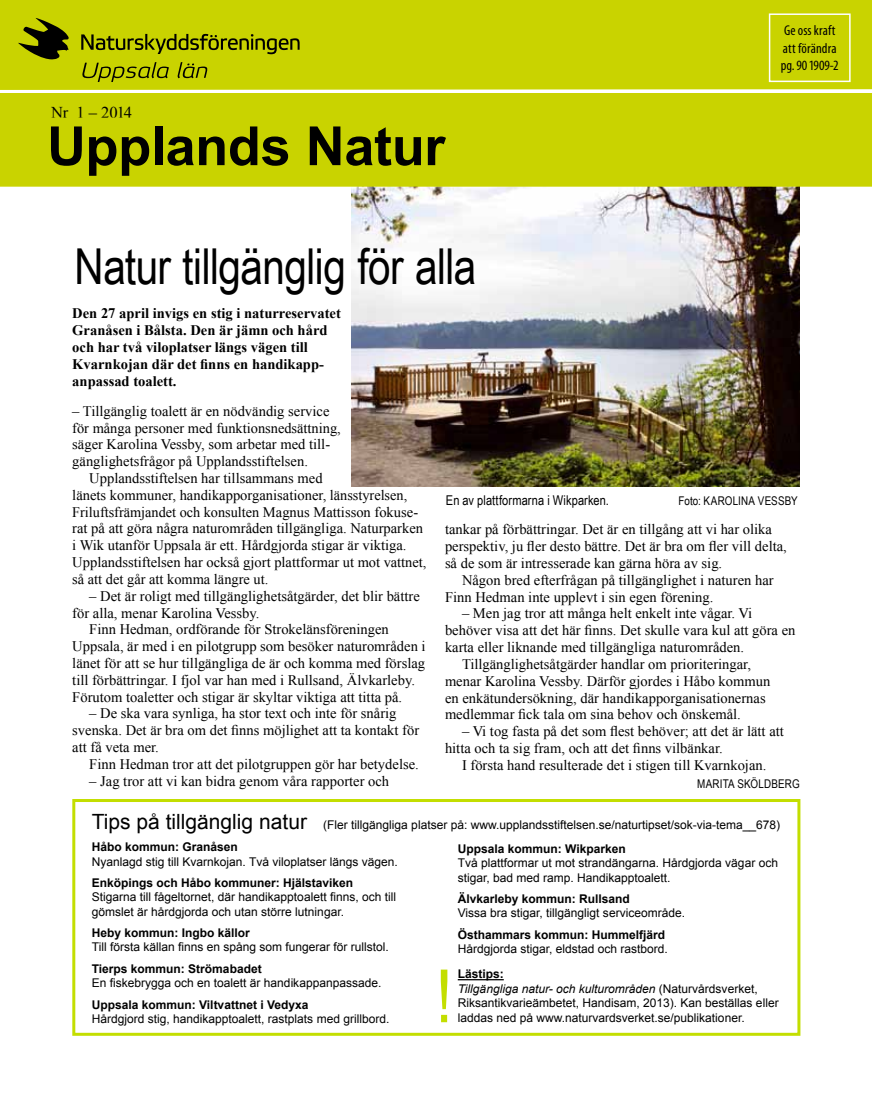
<style>
.page{position:relative;width:872px;height:1106px;background:#fff}
.page>*{position:absolute;margin:0;border:0;box-sizing:border-box;transform-origin:0 0}
.t1{font:73.5px "Arial Narrow";color:#c3de00}
.t2{font:700 54px "Arial";letter-spacing:-.005em;color:#000}
.t3{font:49.5px "Arial Narrow";letter-spacing:-.01em;color:#000}
.t4{font:21px "Arial";color:#000}
.t5{font:16.5px "Times New Roman";letter-spacing:-.035em;color:#000}
.t6{font:14.55px/16.8px "Times New Roman";color:#000}
.t7{font:700 14.55px/16.8px "Times New Roman";color:#000}
.t8{font:condensed 14.25px/17.1px "Myriad Pro";letter-spacing:.005em;color:#000}
.t9{font:13.5px "Arial Narrow";letter-spacing:.005em;color:#000}
.t10{font:12px/14.4px "Arial";color:#000}
.t11{font:700 12px "Arial";color:#000}
.t12{font:12px "Arial Narrow";letter-spacing:.015em;color:#000}
.s1{font-weight:700}
.s2{font-style:italic}
</style>
<div class="page">
<div style="left:72px;top:799px;width:728px;height:236px;border:3px solid #c3de00"></div>
<img style="left:351px;top:187px;width:448px;height:299px">
<div style="left:0;top:93px;width:872px;height:94px;background:#c9d300"></div>
<div style="left:0;top:0;width:872px;height:90px;background:#c9d300"></div>
<div style="left:47px;top:111px;width:696px;height:54px;background:#c9d300"></div>
<div style="left:50px;top:24px;width:236px;height:56px;background:#c9d300"></div>
<div style="left:50px;top:100px;width:285px;height:18px;background:#c9d300"></div>
<div style="left:50px;top:99px;width:286px;height:20px;border:2px solid #c9d300"></div>
<div style="left:769px;top:13px;width:81px;height:69px;border:2px solid #fff"></div>
<svg style="left:82px;top:62px;width:126px;height:20px"></svg>
<svg style="left:81px;top:34px;width:218px;height:20px"></svg>
<svg style="left:18px;top:18px;width:51px;height:41px;background:#666b00"></svg>
<hr style="left:458px;top:979px;width:46px;height:1px;background:#000">
<p class="t5" style="left:51px;top:101px;width:83px">Nr 1 – 2014</p>
<h2 class="t2" style="left:47px;top:111px;width:400px">Upplands Natur</h2>
<p class="t8" style="left:781px;top:22px;width:59px">Ge oss kraft att förändra pg. 90 1909-2</p>
<h3 class="t3" style="left:74px;top:230px;width:403px">Natur tillgänglig för alla</h3>
<p class="t7" style="left:72px;top:304px;width:270px">Den 27 april invigs en stig i naturreservatet Granåsen i Bålsta. Den är jämn och hård och har två viloplatser längs vägen till Kvarnkojan där det finns en handikapp&shy;anpassad toalett.</p>
<p class="t6" style="left:72px;top:402px;width:270px">– Tillgänglig toalett är en nödvändig service för många personer med funktionsnedsättning, säger Karolina Vessby, som arbetar med till&shy;gänglighetsfrågor på Upplandsstiftelsen.</p>
<p class="t6" style="left:72px;top:469px;width:356px;text-indent:17px">Upplandsstiftelsen har tillsammans med<br>länets kommuner, handikapporganisationer, länsstyrelsen, Friluftsfrämjandet och konsulten Magnus Mattisson fokuse&shy;rat på att göra några naturområden tillgängliga. Naturparken i Wik utanför Uppsala är ett. Hårdgjorda stigar är viktiga.<br>Upplandsstiftelsen har också gjort plattformar ut mot vattnet, så att det går att komma längre ut.</p>
<p class="t6" style="left:89px;top:587px;width:332px">– Det är roligt med tillgänglighetsåtgärder, det blir bättre</p>
<p class="t6" style="left:72px;top:604px;width:189px">för alla, menar Karolina Vessby.</p>
<p class="t6" style="left:89px;top:621px;width:301px">Finn Hedman, ordförande för Strokelänsföreningen</p>
<p class="t6" style="left:72px;top:637px;width:355px">Uppsala, är med i en pilotgrupp som besöker naturområden i</p>
<p class="t6" style="left:72px;top:654px;width:354px">länet för att se hur tillgängliga de är och komma med förslag</p>
<p class="t6" style="left:72px;top:671px;width:344px">till förbättringar. I fjol var han med i Rullsand, Älvkarleby.</p>
<p class="t6" style="left:72px;top:688px;width:331px">Förutom toaletter och stigar är skyltar viktiga att titta på.</p>
<p class="t6" style="left:72px;top:705px;width:348px;text-indent:17px">– De ska vara synliga, ha stor text och inte för snårig svenska. Det är bra om det finns möjlighet att ta kontakt för att få veta mer.</p>
<p class="t6" style="left:89px;top:755px;width:331px">Finn Hedman tror att det pilotgruppen gör har betydelse.</p>
<p class="t6" style="left:89px;top:772px;width:301px">– Jag tror att vi kan bidra genom våra rapporter och</p>
<p class="t9" style="left:446px;top:490px;width:164px">En av plattformarna i Wikparken.</p>
<p class="t12" style="left:678px;top:492px;width:121px">Foto: KAROLINA VESSBY</p>
<p class="t6" style="left:445px;top:521px;width:343px">tankar på förbättringar. Det är en tillgång att vi har olika perspektiv, ju fler desto bättre. Det är bra om fler vill delta, så de som är intresserade kan gärna höra av sig.</p>
<p class="t6" style="left:445px;top:571px;width:330px;text-indent:17px">Någon bred efterfrågan på tillgänglighet i naturen har<br>Finn Hedman inte upplevt i sin egen förening.</p>
<p class="t6" style="left:462px;top:605px;width:292px">– Men jag tror att många helt enkelt inte vågar. Vi</p>
<p class="t6" style="left:445px;top:622px;width:352px">behöver visa att det här finns. Det skulle vara kul att göra en</p>
<p class="t6" style="left:445px;top:638px;width:301px">karta eller liknande med tillgängliga naturområden.</p>
<p class="t6" style="left:462px;top:655px;width:291px">Tillgänglighetsåtgärder handlar om prioriteringar,</p>
<p class="t6" style="left:445px;top:672px;width:327px">menar Karolina Vessby. Därför gjordes i Håbo kommun</p>
<p class="t6" style="left:445px;top:689px;width:322px">en enkätundersökning, där handikapporganisationernas</p>
<p class="t6" style="left:445px;top:706px;width:297px">medlemmar fick tala om sina behov och önskemål.</p>
<p class="t6" style="left:445px;top:722px;width:340px;text-indent:17px">– Vi tog fasta på det som flest behöver; att det är lätt att hitta och ta sig fram, och att det finns vilbänkar.</p>
<p class="t6" style="left:462px;top:756px;width:306px">I första hand resulterade det i stigen till Kvarnkojan.</p>
<p class="t12" style="left:697px;top:774px;width:104px">MARITA SKÖLDBERG</p>
<h3 class="t4" style="left:92px;top:808px;width:217px">Tips på tillgänglig natur</h3>
<p class="t11" style="left:92px;top:839px;width:148px">Håbo kommun: Granåsen</p>
<p class="t10" style="left:92px;top:854px;width:307px">Nyanlagd stig till Kvarnkojan. Två viloplatser längs vägen.</p>
<p class="t11" style="left:92px;top:875px;width:263px">Enköpings och Håbo kommuner: Hjälstaviken</p>
<p class="t10" style="left:92px;top:890px;width:306px">Stigarna till fågeltornet, där handikapptoalett finns, och till gömslet är hårdgjorda och utan större lutningar.</p>
<p class="t11" style="left:92px;top:925px;width:160px">Heby kommun: Ingbo källor</p>
<p class="t10" style="left:92px;top:940px;width:298px">Till första källan finns en spång som fungerar för rullstol.</p>
<p class="t11" style="left:92px;top:960px;width:171px">Tierps kommun: Strömabadet</p>
<p class="t10" style="left:92px;top:975px;width:291px">En fiskebrygga och en toalett är handikappanpassade.</p>
<p class="t11" style="left:92px;top:996px;width:218px">Uppsala kommun: Viltvattnet i Vedyxa</p>
<p class="t10" style="left:92px;top:1011px;width:299px">Hårdgjord stig, handikapptoalett, rastplats med grillbord.</p>
<p class="t10" style="left:323px;top:817px;width:458px">(Fler tillgängliga platser på: www.upplandsstiftelsen.se/naturtipset/sok-via-tema__678)</p>
<p class="t11" style="left:458px;top:841px;width:169px">Uppsala kommun: Wikparken</p>
<p class="t10" style="left:458px;top:856px;width:322px">Två plattformar ut mot strandängarna. Hårdgjorda vägar och stigar, bad med ramp. Handikapptoalett.</p>
<p class="t11" style="left:458px;top:891px;width:174px">Älvkarleby kommun: Rullsand</p>
<p class="t10" style="left:458px;top:906px;width:229px">Vissa bra stigar, tillgängligt serviceområde.</p>
<p class="t11" style="left:458px;top:926px;width:209px">Östhammars kommun: Hummelfjärd</p>
<p class="t10" style="left:458px;top:941px;width:212px">Hårdgjorda stigar, eldstad och rastbord.</p>
<p class="t10" style="left:458px;top:967px;width:322px"><span class="s1">Lästips:<br></span><span class="s2">Tillgängliga natur- och kulturområden</span> (Naturvårdsverket, Riksantikvarieämbetet, Handisam, 2013). Kan beställas eller laddas ned på www.naturvardsverket.se/publikationer.</p>
<h1 class="t1" style="left:435px;top:942px;width:18px">!</h1>
</div>
